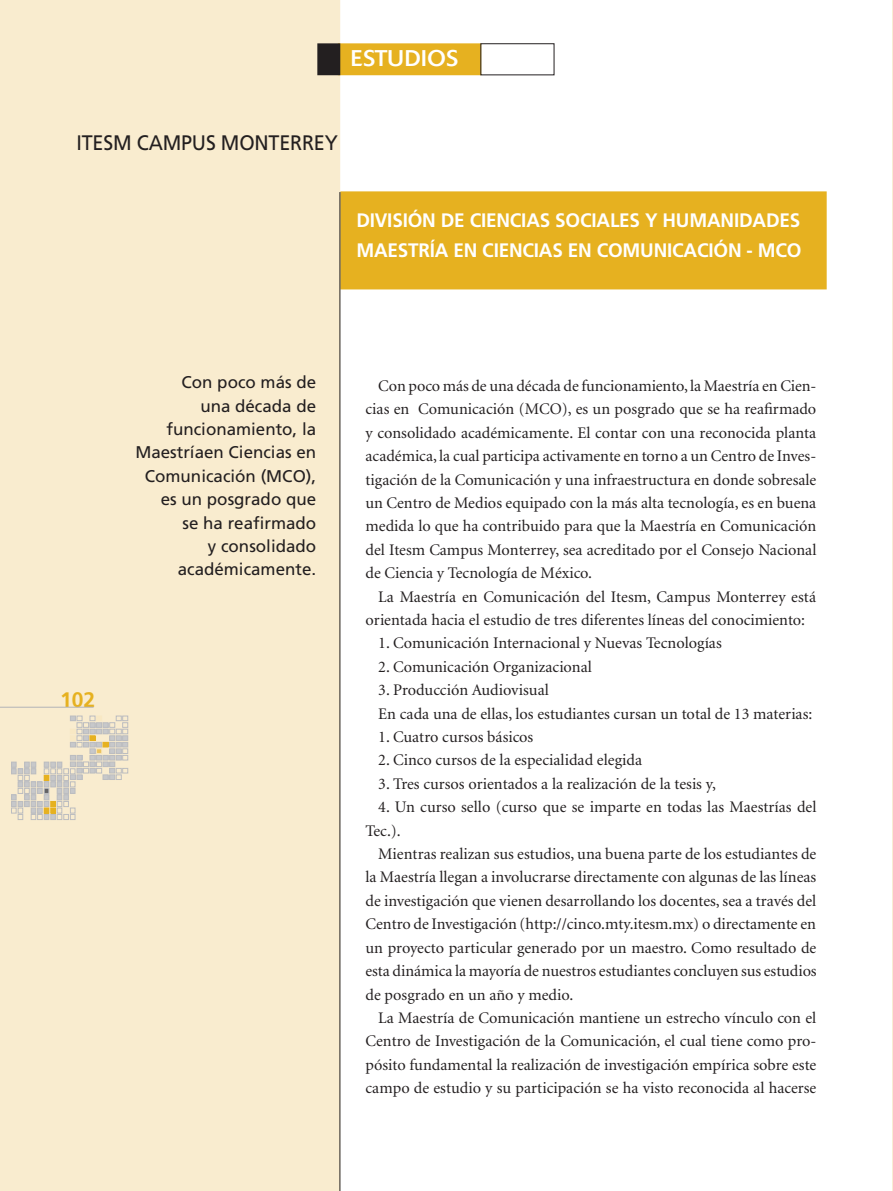
<style>
.page{position:relative;width:893px;height:1191px;background:#fff}
.page>*{position:absolute;margin:0;border:0;box-sizing:border-box;transform-origin:0 0}
.t1{font:22.5px "Delta";letter-spacing:.02em;color:#fff}
.t2{font:21px "Frutiger";color:#231f20;scale:.94 1}
.t3{font:700 21px "Frutiger";color:#e6b120}
.t4{font:700 19.5px "Frutiger";letter-spacing:-.01em;color:#fff}
.t5{font:16.95px/23.4px "Frutiger";color:#231f20;text-align:right}
.t6{font:16.2px/23.4px "Minion";color:#231f20}
</style>
<div class="page">
<div style="left:341px;top:192px;width:485px;height:97px;background:#e6b120"></div>
<div style="left:340px;top:191px;width:487px;height:98px;border:2px solid #e6b120"></div>
<svg style="left:892px;top:0;width:1px;height:1191px"></svg>
<div style="left:0;top:0;width:340px;height:1191px;background:#f9eccf"></div>
<div style="left:339px;top:44px;width:141px;height:30px;background:#e6b120"></div>
<div style="left:338px;top:43px;width:143px;height:32px;border:2px solid #e6b120"></div>
<div style="left:318px;top:44px;width:22px;height:30px;background:#231f20"></div>
<div style="left:317px;top:43px;width:23px;height:32px;border:2px solid #231f20"></div>
<div style="left:480px;top:43px;width:74px;height:32px;border:1px solid #231f20"></div>
<hr style="left:340px;top:192px;width:1px;height:999px;background:#231f20">
<hr style="left:0;top:707px;width:94px;height:1px;background:#b2b3b7">
<svg style="left:11px;top:716px;width:117px;height:103px;background:#e6dcc7"></svg>
<p class="t1" style="left:351px;top:45px;width:109px">ESTUDIOS</p>
<p class="t2" style="left:77px;top:130px;width:79px">ITESM CAMPUS</p>
<p class="t2" style="left:221px;top:130px;width:17px">MONT</p>
<p class="t2" style="left:279px;top:130px;width:64px">ERREY</p>
<p class="t4" style="left:356px;top:209px;width:42px">DIVISIÓN</p>
<p class="t4" style="left:441px;top:209px;width:51px">DE CIENCIAS</p>
<p class="t4" style="left:555px;top:209px;width:22px">SOCIALES</p>
<p class="t4" style="left:645px;top:209px;width:45px">Y HUMANIDADES</p>
<p class="t4" style="left:356px;top:239px;width:30px">MAESTR</p>
<p class="t4" style="left:430px;top:239px;width:75px">ÍA EN CIENCIAS</p>
<p class="t4" style="left:568px;top:239px;width:54px">EN COMUNICACIÓN</p>
<p class="t4" style="left:747px;top:239px;width:56px">- MCO</p>
<p class="t5" style="left:182px;top:370px;width:136px">Con poco más de</p>
<p class="t5" style="left:200px;top:394px;width:117px">una década de</p>
<p class="t5" style="left:166px;top:417px;width:151px">funcionamiento, la</p>
<p class="t5" style="left:135px;top:440px;width:182px">Maestríaen Ciencias en</p>
<p class="t5" style="left:145px;top:464px;width:135px">Comunicación (MCO</p>
<p class="t5" style="left:161px;top:464px;width:157px">),<br>es un posgrado que se ha reafirmado<br>y consolidado académicamente.</p>
<p class="t3" style="left:60px;top:687px;width:37px">102</p>
<p class="t6" style="left:378px;top:374px;width:440px">Con poco más de una década de funcionamiento, la Maestría en Cien-</p>
<p class="t6" style="left:366px;top:398px;width:452px">cias en Comunicación (MCO), es un posgrado que se ha reafirmado</p>
<p class="t6" style="left:366px;top:421px;width:452px">y consolidado académicamente. El contar con una reconocida planta</p>
<p class="t6" style="left:366px;top:445px;width:452px">académica, la cual participa activamente en torno a un Centro de Inves-</p>
<p class="t6" style="left:366px;top:468px;width:452px">tigación de la Comunicación y una infraestructura en donde sobresale</p>
<p class="t6" style="left:366px;top:491px;width:452px">un Centro de Medios equipado con la más alta tecnología, es en buena</p>
<p class="t6" style="left:366px;top:515px;width:452px">medida lo que ha contribuido para que la Maestría en Comunicación</p>
<p class="t6" style="left:366px;top:538px;width:452px">del Itesm Campus Monterrey, sea acreditado por el Consejo Nacional</p>
<p class="t6" style="left:366px;top:562px;width:228px">de Ciencia y Tecnología de México.</p>
<p class="t6" style="left:378px;top:585px;width:439px">La Maestría en Comunicación del Itesm, Campus Monterrey está</p>
<p class="t6" style="left:366px;top:608px;width:441px">orientada hacia el estudio de tres diferentes líneas del conocimiento:</p>
<p class="t6" style="left:378px;top:632px;width:345px">1. Comunicación Internacional y Nuevas Tecnologías</p>
<p class="t6" style="left:378px;top:655px;width:215px">2. Comunicación Organizacional</p>
<p class="t6" style="left:378px;top:679px;width:436px">3. Producción Audiovisual<br>En cada una de ellas, los estudiantes cursan un total de 13 materias:</p>
<p class="t6" style="left:378px;top:725px;width:157px">1. Cuatro cursos básicos</p>
<p class="t6" style="left:378px;top:749px;width:265px">2. Cinco cursos de la especialidad elegida</p>
<p class="t6" style="left:378px;top:772px;width:339px">3. Tres cursos orientados a la realización de la tesis y,</p>
<p class="t6" style="left:378px;top:796px;width:440px">4. Un curso sello (curso que se imparte en todas las Maestrías del</p>
<p class="t6" style="left:366px;top:819px;width:37px">Tec.).</p>
<p class="t6" style="left:378px;top:842px;width:440px">Mientras realizan sus estudios, una buena parte de los estudiantes de</p>
<p class="t6" style="left:366px;top:866px;width:452px">la Maestría llegan a involucrarse directamente con algunas de las líneas</p>
<p class="t6" style="left:366px;top:889px;width:452px">de investigación que vienen desa-rrollando los docentes, sea a través del</p>
<p class="t6" style="left:366px;top:913px;width:452px">Centro de Investigación (http://cinco.mty.itesm.mx) o directamente en</p>
<p class="t6" style="left:366px;top:936px;width:452px">un proyecto particular generado por un maestro. Como resultado de</p>
<p class="t6" style="left:366px;top:959px;width:453px">esta dinámica la mayoría de nuestros estudiantes concluyen sus estudios</p>
<p class="t6" style="left:366px;top:983px;width:209px">de posgrado en un año y medio.</p>
<p class="t6" style="left:378px;top:1006px;width:440px">La Maestría de Comunicación mantiene un estrecho vínculo con el</p>
<p class="t6" style="left:366px;top:1030px;width:452px">Centro de Investigación de la Comunicación, el cual tiene como pro-</p>
<p class="t6" style="left:366px;top:1053px;width:452px">pósito fundamental la realización de investigación empírica sobre este</p>
<p class="t6" style="left:366px;top:1076px;width:452px">campo de estudio y su participación se ha visto reconocida al hacerse</p>
</div>
